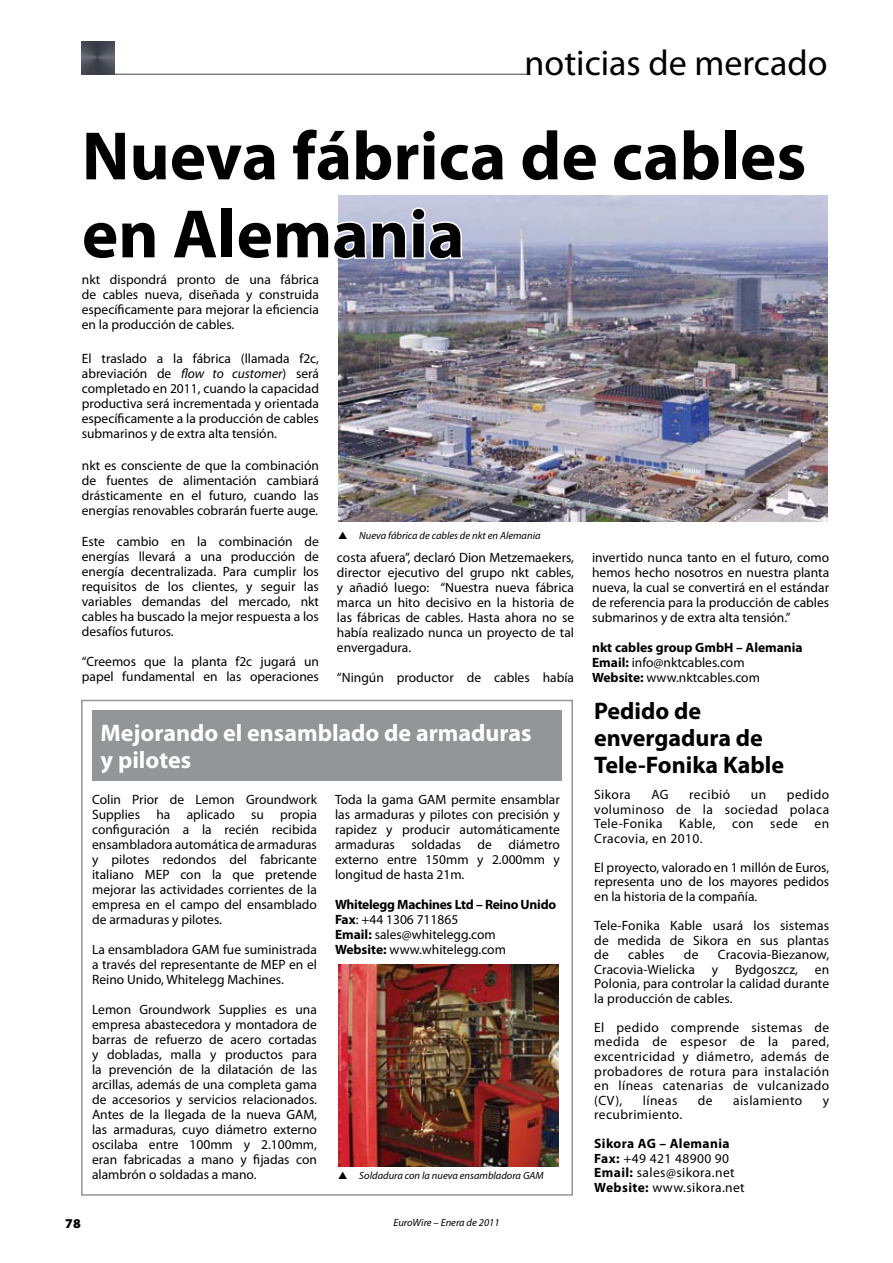
<style>
.page{position:relative;width:893px;height:1263px;background:#fff}
.page>*{position:absolute;margin:0;border:0;box-sizing:border-box;transform-origin:0 0}
.t1{font:700 69px/78px "Myriad Pro";color:#000}
.t2{font:36px "Myriad Pro";color:#000}
.t3{font:700 24px/27px "Myriad Pro";color:#fff}
.t4{font:700 24px/27px "Myriad Pro";color:#000}
.t5{font:13.5px/15px "Myriad Pro";color:#000;text-align:justify}
.t6{font:13.5px/14.5px "Myriad Pro";letter-spacing:.03em;color:#000}
.t7{font:700 13.5px/15px "Myriad Pro";color:#000}
.t8{font:900 13.5px "Myriad Pro";color:#000}
.t9{font:italic 10.5px "Myriad Pro";color:#000}
.s1{font-style:italic}
.s2{font-weight:700}
.s3{font-weight:400}
.s4{font-family:"Times New Roman"}
</style>
<div class="page">
<hr style="left:82px;top:74px;width:448px;height:1px;background:#43424c">
<img style="left:82px;top:42px;width:32px;height:33px">
<div style="left:81px;top:700px;width:492px;height:496px;border:2px solid #939598"></div>
<div style="left:92px;top:710px;width:470px;height:71px;background:#939598"></div>
<img style="left:338px;top:196px;width:489px;height:325px">
<img style="left:338px;top:964px;width:221px;height:202px">
<svg style="left:338px;top:206px;width:126px;height:55px"></svg>
<h2 class="t2" style="left:525px;top:40px;width:304px">noticias de mercado</h2>
<h1 class="t1" style="left:82px;top:115px;width:726px">Nueva fábrica de cables en Alemania</h1>
<p class="t5" style="left:82px;top:271px;width:239px">nkt dispondrá pronto de una fábrica de cables nueva, diseñada y construida específicamente para mejorar la eficiencia en la producción de cables.</p>
<p class="t5" style="left:82px;top:351px;width:239px">El traslado a la fábrica (llamada f2c, abreviación de <span class="s1">flow to customer</span>) será completado en 2011, cuando la capacidad productiva será incrementada y orientada específicamente a la producción de cables submarinos y de extra alta tensión.</p>
<p class="t5" style="left:82px;top:458px;width:239px">nkt es consciente de que la combinación de fuentes de alimentación cambiará drásticamente en el futuro, cuando las energías renovables cobrarán fuerte auge.</p>
<p class="t5" style="left:82px;top:534px;width:239px">Este cambio en la combinación de energías llevará a una producción de energía decentralizada. Para cumplir los requisitos de los clientes, y seguir las variables demandas del mercado, nkt cables ha buscado la mejor respuesta a los desafíos futuros.</p>
<p class="t5" style="left:82px;top:654px;width:239px">“Creemos que la planta f2c jugará un papel fundamental en las operaciones</p>
<p class="t9" style="left:338px;top:529px;width:204px">▲ Nueva fábrica de cables de nkt en Alemania</p>
<p class="t5" style="left:337px;top:549px;width:239px">costa afuera”, declaró Dion Metzemaekers, director ejecutivo del grupo nkt cables, y añadió luego: “Nuestra nueva fábrica marca un hito decisivo en la historia de las fábricas de cables. Hasta ahora no se había realizado nunca un proyecto de tal envergadura.</p>
<p class="t5" style="left:337px;top:669px;width:239px">“Ningún productor de cables había</p>
<h3 class="t3" style="left:101px;top:719px;width:432px">Mejorando el ensamblado de armaduras y pilotes</h3>
<p class="t5" style="left:92px;top:792px;width:226px">Colin Prior de Lemon Groundwork Supplies ha aplicado su propia configuración a la recién recibida ensambladora automática de armaduras y pilotes redondos del fabricante italiano MEP con la que pretende mejorar las actividades corrientes de la empresa en el campo del ensamblado de armaduras y pilotes.</p>
<p class="t5" style="left:92px;top:942px;width:226px">La ensambladora GAM fue suministrada a través del representante de MEP en el Reino Unido, Whitelegg Machines.</p>
<p class="t5" style="left:92px;top:1002px;width:226px">Lemon Groundwork Supplies es una empresa abastecedora y montadora de barras de refuerzo de acero cortadas y dobladas, malla y productos para la prevención de la dilatación de las arcillas, además de una completa gama de accesorios y servicios relacionados.<br>Antes de la llegada de la nueva GAM, las armaduras, cuyo diámetro externo oscilaba entre 100mm y 2.100mm, eran fabricadas a mano y fijadas con alambrón o soldadas a mano.</p>
<p class="t5" style="left:335px;top:792px;width:226px">Toda la gama GAM permite ensamblar las armaduras y pilotes con precisión y rapidez y producir automáticamente armaduras soldadas de diámetro externo entre 150mm y 2.000mm y longitud de hasta 21m.</p>
<p class="t5" style="left:335px;top:897px;width:223px;text-align:left"><span class="s2">Whitelegg Machines Ltd – Reino Unido<br>Fax</span>: +44 1306 711865<br><span class="s2">Email:</span> sales@whitelegg.com<br><span class="s2">Website:</span> www.whitelegg.com</p>
<p class="t9" style="left:338px;top:1169px;width:207px">▲ Soldadura con la nueva ensambladora GAM</p>
<p class="t8" style="left:65px;top:1214px;width:17px">78</p>
<p class="t9" style="left:393px;top:1216px;width:107px">EuroWire – Enera de 2011</p>
<p class="t5" style="left:592px;top:549px;width:239px">invertido nunca tanto en el futuro, como hemos hecho nosotros en nuestra planta nueva, la cual se convertirá en el estándar de referencia para la producción de cables submarinos y de extra alta tensión.”</p>
<p class="t7" style="left:592px;top:639px;width:212px">nkt cables group GmbH – Alemania<br>Email: <span class="s3">info@nktcables.com<br></span>Website: <span class="s3">www.nktcables.com</span></p>
<h3 class="t4" style="left:594px;top:697px;width:191px">Pedido de envergadura de<br>Tele-Fonika Kable</h3>
<p class="t5" style="left:594px;top:787px;width:236px;line-height:14.5px;text-indent:193px">pedido voluminoso de la sociedad polaca Tele-Fonika Kable, con sede en Cracovia, en 2010.</p>
<p class="t5" style="left:594px;top:860px;width:236px;line-height:14.5px">El proyecto, valorado en 1 millón de Euros, representa uno de los mayores pedidos en la historia de la compañía.</p>
<p class="t5" style="left:594px;top:918px;width:236px;line-height:14.5px">Tele-Fonika Kable usará los sistemas de medida de Sikora en sus plantas de</p>
<p class="t5" style="left:594px;top:787px;width:38px">Sikora</p>
<p class="t5" style="left:651px;top:787px;width:19px">AG</p>
<p class="t6" style="left:689px;top:787px;width:42px">recibió</p>
<p class="t5" style="left:751px;top:787px;width:17px">un</p>
<p class="t5" style="left:628px;top:947px;width:38px">cables</p>
<p class="t5" style="left:684px;top:947px;width:16px">de</p>
<p class="t5" style="left:594px;top:947px;width:236px;line-height:14.5px;text-indent:124px">Cracovia-Bie<span class="s4">z</span>anow, Cracovia-Wielicka y Bydgoszcz, en Polonia, para controlar la calidad durante la producción de cables.</p>
<p class="t5" style="left:594px;top:1020px;width:236px;line-height:14.5px">El pedido comprende sistemas de medida de espesor de la pared, excentricidad y diámetro, además de probadores de rotura para instalación en líneas catenarias de vulcanizado (CV),</p>
<p class="t5" style="left:643px;top:1092px;width:36px">líneas</p>
<p class="t5" style="left:698px;top:1092px;width:16px">de</p>
<p class="t6" style="left:733px;top:1092px;width:71px">aislamiento</p>
<p class="t5" style="left:823px;top:1092px;width:8px">y</p>
<p class="t6" style="left:594px;top:1107px;width:89px">recubrimiento.</p>
<p class="t6" style="left:594px;top:1136px;width:152px"><span class="s2">Sikora AG – Alemania<br>Fax:</span> +49 421 48900 90<br><span class="s2">Email:</span> sales@sikora.net<br><span class="s2">Website:</span> www.sikora.net</p>
</div>
